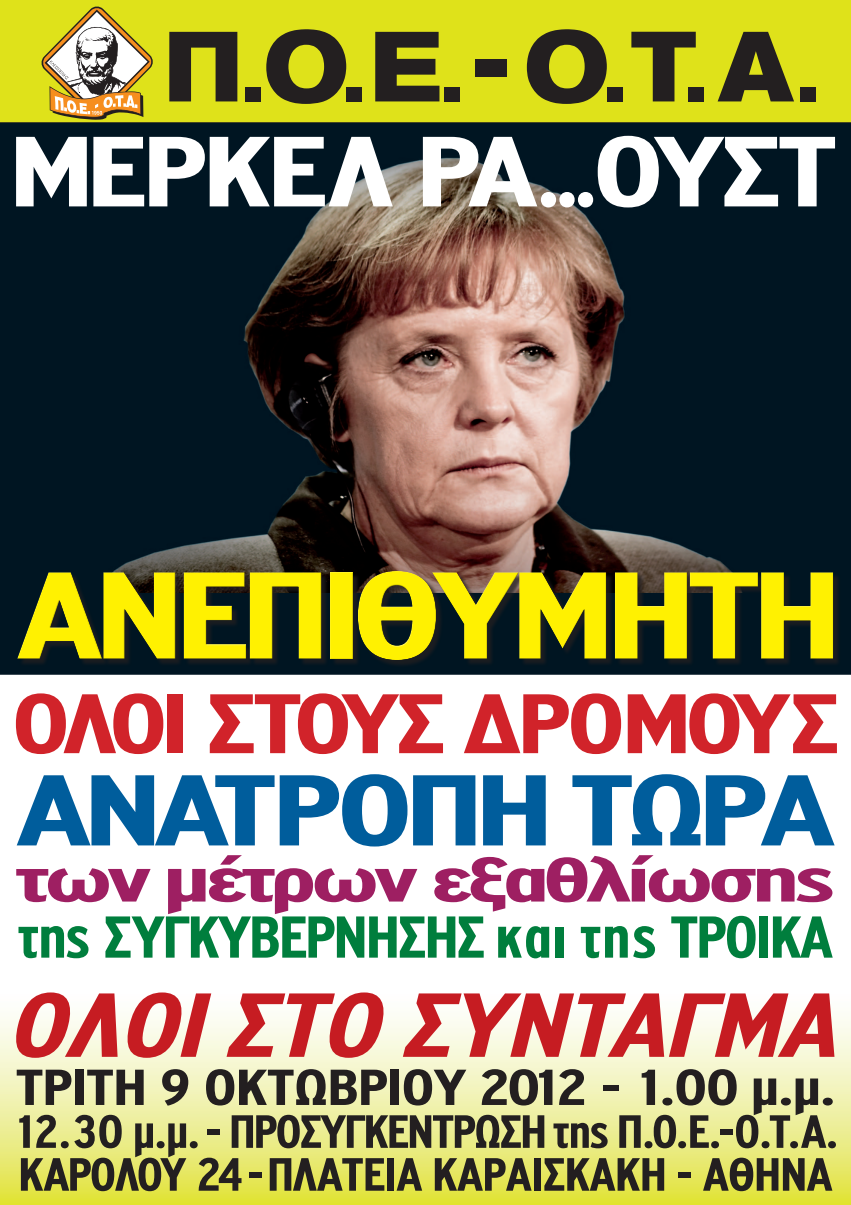
<style>
.page{position:relative;width:851px;height:1205px;background:#fff}
.page>*{position:absolute;margin:0;border:0;box-sizing:border-box;transform-origin:0 0}
.t1{font:700 132.75px "PF Highway Gothic X Cond";letter-spacing:-.055em;color:#fff101;scale:1.39 1}
.t2{font:700 107.75px "PF Highway Gothic X Cond";letter-spacing:-.055em;color:#005d9c;scale:1.49 1}
.t3{font:700 106.81px "PF Highway Gothic X Cond";letter-spacing:-.035em;color:#fff;scale:1.4 1}
.t4{font:italic 700 97.38px "PF Highway Gothic X Cond";letter-spacing:-.02em;color:#c61c22;scale:1.26 1}
.t5{font:700 90.38px "PF Highway Gothic X Cond";letter-spacing:-.055em;color:#d1232a;scale:1.35 1}
.t6{font:700 66.81px "PF Highway Gothic X Cond";letter-spacing:-.055em;color:#9e1f62;scale:1.73 1}
.t7{font:700 63.25px "PF Highway Gothic X Cond";letter-spacing:-.035em;color:#007e3d;scale:1.11 1}
.t8{font:700 54.19px "PF Highway Gothic X Cond";letter-spacing:-.02em;color:#231f20;scale:1.28 1}
.t9{font:700 50px/42.9px "PF Highway Gothic X Cond";letter-spacing:-.04em;color:#231f20;scale:1.1 1}
</style>
<div class="page">
<svg style="left:0;top:1016px;width:850px;height:189px;background:#eef0a1"></svg>
<div style="left:0;top:0;width:850px;height:123px;background:#dfe21a"></div>
<div style="left:0;top:123px;width:850px;height:551px;background:#001522"></div>
<svg style="left:41px;top:6px;width:113px;height:114px"></svg>
<svg style="left:169px;top:32px;width:68px;height:69px;background:#58561e"></svg>
<div style="left:245px;top:87px;width:16px;height:14px;background:#231f20"></div>
<svg style="left:266px;top:29px;width:80px;height:75px;background:#6d6c1d"></svg>
<div style="left:346px;top:87px;width:16px;height:14px;background:#231f20"></div>
<svg style="left:375px;top:32px;width:64px;height:69px;background:#4e4c1e"></svg>
<div style="left:444px;top:87px;width:15px;height:14px;background:#231f20"></div>
<div style="left:475px;top:59px;width:32px;height:17px;background:#231f20"></div>
<svg style="left:526px;top:29px;width:80px;height:75px;background:#6d6c1d"></svg>
<div style="left:606px;top:87px;width:16px;height:14px;background:#231f20"></div>
<svg style="left:631px;top:32px;width:64px;height:69px;background:#81801c"></svg>
<div style="left:687px;top:87px;width:16px;height:14px;background:#231f20"></div>
<svg style="left:717px;top:32px;width:77px;height:69px;background:#73721d"></svg>
<div style="left:799px;top:87px;width:16px;height:14px;background:#231f20"></div>
<img style="left:77px;top:123px;width:696px;height:447px">
<div style="left:18px;top:572px;width:822px;height:96px;background:#231f20;opacity:.75"></div>
<div style="left:16px;top:570px;width:817px;height:89px;background:#fff;opacity:.45"></div>
<div style="left:16px;top:572px;width:818px;height:89px;background:#231f20;opacity:.45"></div>
<p class="t3" style="left:8px;top:117px;width:594px">ΜΕΡΚΕΛ ΡΑ...ΟΥΣΤ</p>
<h1 class="t1" style="left:15px;top:548px;width:596px">ΑΝΕΠΙΘΥΜΗΤΗ</h1>
<p class="t5" style="left:11px;top:678px;width:615px">ΟΛΟΙ ΣΤΟΥΣ ΔΡΟΜΟΥΣ</p>
<p class="t2" style="left:15px;top:755px;width:552px">ΑΝΑΤΡΟΠΗ ΤΩΡΑ</p>
<p class="t6" style="left:15px;top:846px;width:476px">των μέτρων εξαθλίωσης</p>
<p class="t7" style="left:18px;top:905px;width:736px">της ΣΥΓΚΥΒΕΡΝΗΣΗΣ και της ΤΡΟΙΚΑ</p>
<p class="t4" style="left:10px;top:975px;width:660px">ΟΛΟΙ ΣΤΟ ΣΥΝΤΑΓΜΑ</p>
<p class="t8" style="left:15px;top:1059px;width:642px">ΤΡΙΤΗ 9 ΟΚΤΩΒΡΙΟΥ 2012 - 1.00 μ.μ.</p>
<p class="t9" style="left:13px;top:1110px;width:752px">12.30 μ.μ. - ΠΡΟΣΥΓΚΕΝΤΡΩΣΗ της Π.Ο.Ε.-Ο.Τ.Α.<br>ΚΑΡΌΛΟΥ 24 -ΠΛΑΤΕΙΑ ΚΑΡΑΙΣΚΑΚΗ - ΑΘΗΝΑ</p>
</div>
